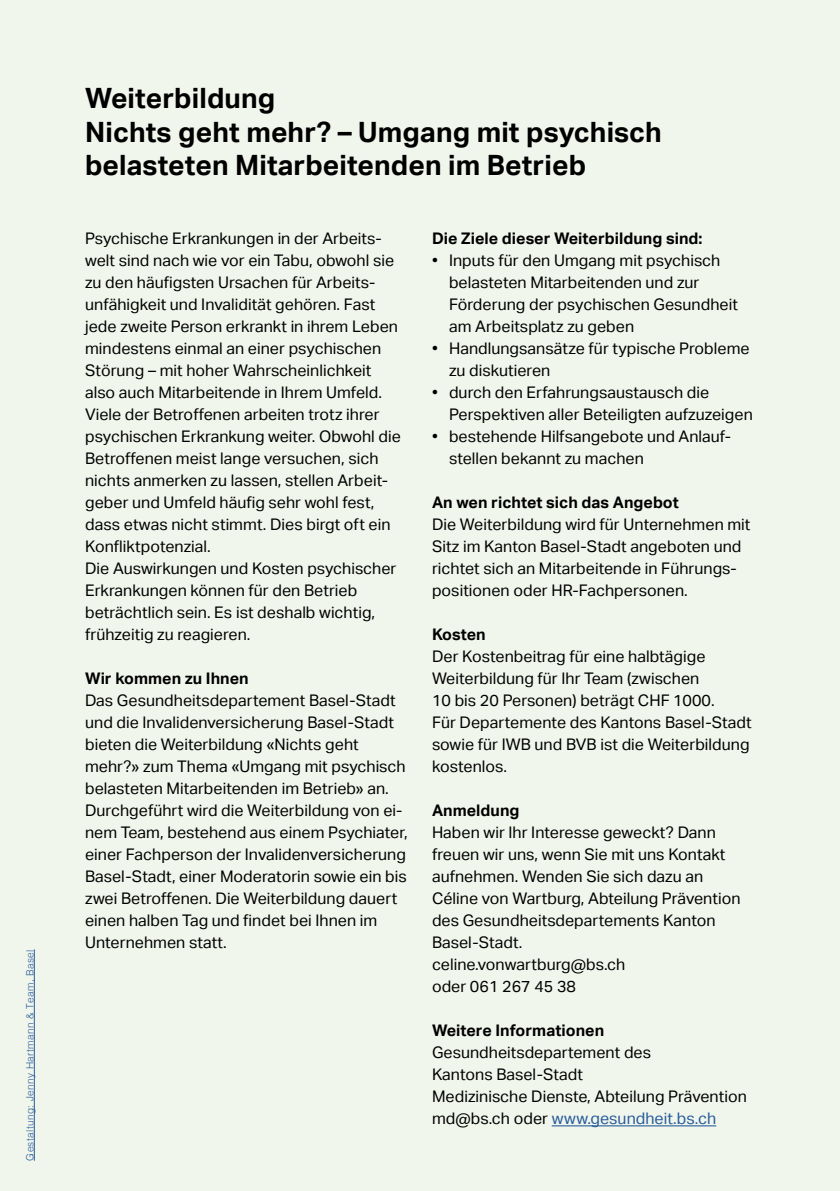
<style>
.page{position:relative;width:840px;height:1191px;background:#fff}
.page>*{position:absolute;margin:0;border:0;box-sizing:border-box;transform-origin:0 0}
.t1{font:700 28px/33.6px "Aktiv Grotesk";letter-spacing:.005em;color:#000}
.t2{font:16px/22px "Aktiv Grotesk";letter-spacing:.005em;color:#000}
.t3{font:700 16px "Aktiv Grotesk";letter-spacing:.005em;color:#000}
.t4{font:300 10px "Helvetica";letter-spacing:.04em;color:#275b9b}
.s1{color:#275b9b}
</style>
<div class="page">
<div style="left:0;top:0;width:839px;height:1191px;background:#f1f6ec"></div>
<hr style="left:34px;top:949px;width:1px;height:211px;background:#275b9b">
<hr style="left:551px;top:1125px;width:164px;height:1px;background:#275b9b">
<p class="t4" style="left:21px;top:1160px;width:213px;rotate:-90deg">Gestaltung: Jenny Hartmann &amp; Team, Basel</p>
<h1 class="t1" style="left:85px;top:81px;width:578px">Weiterbildung<br>Nichts geht mehr? – Umgang mit psychisch belasteten Mitarbeitenden im Betrieb</h1>
<p class="t2" style="left:85px;top:227px;width:317px">Psychische Erkrankungen in der Arbeits&shy;welt sind nach wie vor ein Tabu, obwohl sie zu den häufigsten Ursachen für Arbeits&shy;unfähigkeit und Invalidität gehören. Fast jede zweite Person erkrankt in ihrem Leben mindestens einmal an einer psychischen Störung – mit hoher Wahrscheinlichkeit also auch Mitarbeitende in Ihrem Umfeld.<br>Viele der Betroffenen arbeiten trotz ihrer psychischen Erkrankung weiter. Obwohl die Betroffenen meist lange versuchen, sich nichts anmerken zu lassen, stellen Arbeit&shy;geber und Umfeld häufig sehr wohl fest, dass etwas nicht stimmt. Dies birgt oft ein Konfliktpotenzial.<br>Die Auswirkungen und Kosten psychischer Erkrankungen können für den Betrieb beträchtlich sein. Es ist deshalb wichtig, frühzeitig zu reagieren.</p>
<p class="t3" style="left:85px;top:669px;width:165px">Wir kommen zu Ihnen</p>
<p class="t2" style="left:85px;top:689px;width:324px">Das Gesundheitsdepartement Basel-Stadt und die Invalidenversicherung Basel-Stadt bieten die Weiterbildung «Nichts geht mehr?» zum Thema «Umgang mit psychisch belasteten Mitarbeitenden im Betrieb» an.<br>Durchgeführt wird die Weiterbildung von ei&shy;nem Team, bestehend aus einem Psychiater, einer Fachperson der Invalidenversicherung Basel-Stadt, einer Moderatorin sowie ein bis zwei Betroffenen. Die Weiterbildung dauert einen halben Tag und findet bei Ihnen im Unternehmen statt.</p>
<p class="t3" style="left:432px;top:229px;width:272px">Die Ziele dieser Weiterbildung sind:</p>
<p class="t2" style="left:449px;top:249px;width:290px;text-indent:-17px">• Inputs für den Umgang mit psychisch belasteten Mitarbeitenden und zur Förderung der psychischen Gesundheit am Arbeitsplatz zu geben</p>
<p class="t2" style="left:449px;top:337px;width:302px;text-indent:-17px">• Handlungsansätze für typische Probleme zu diskutieren</p>
<p class="t2" style="left:449px;top:381px;width:305px;text-indent:-17px">• durch den Erfahrungsaustausch die<br>Perspektiven aller Beteiligten aufzuzeigen</p>
<p class="t2" style="left:449px;top:425px;width:283px;text-indent:-17px">• bestehende Hilfsangebote und Anlauf&shy;stellen bekannt zu machen</p>
<p class="t3" style="left:432px;top:493px;width:248px">An wen richtet sich das Angebot</p>
<p class="t2" style="left:432px;top:513px;width:320px">Die Weiterbildung wird für Unternehmen mit Sitz im Kanton Basel-Stadt angeboten und richtet sich an Mitarbeitende in Führungs&shy;positionen oder HR-Fachpersonen.</p>
<p class="t3" style="left:432px;top:625px;width:55px">Kosten</p>
<p class="t2" style="left:432px;top:645px;width:321px">Der Kostenbeitrag für eine halbtägige Weiterbildung für Ihr Team (zwischen<br>10 bis 20 Personen) beträgt CHF 1000.<br>Für Departemente des Kantons Basel-Stadt sowie für IWB und BVB ist die Weiterbildung kostenlos.</p>
<p class="t3" style="left:432px;top:801px;width:89px">Anmeldung</p>
<p class="t2" style="left:432px;top:821px;width:310px">Haben wir Ihr Interesse geweckt? Dann freuen wir uns, wenn Sie mit uns Kontakt aufnehmen. Wenden Sie sich dazu an<br>Céline von Wartburg, Abteilung Prävention des Gesundheitsdepartements Kanton<br>Basel-Stadt.<br>celine.vonwartburg@bs.ch<br>oder 061 267 45 38</p>
<p class="t3" style="left:432px;top:1021px;width:174px">Weitere Informationen</p>
<p class="t2" style="left:432px;top:1041px;width:316px">Gesundheitsdepartement des<br>Kantons Basel-Stadt<br>Medizinische Dienste, Abteilung Prävention md@bs.ch oder <span class="s1">www.gesundheit.bs.ch</span></p>
</div>
